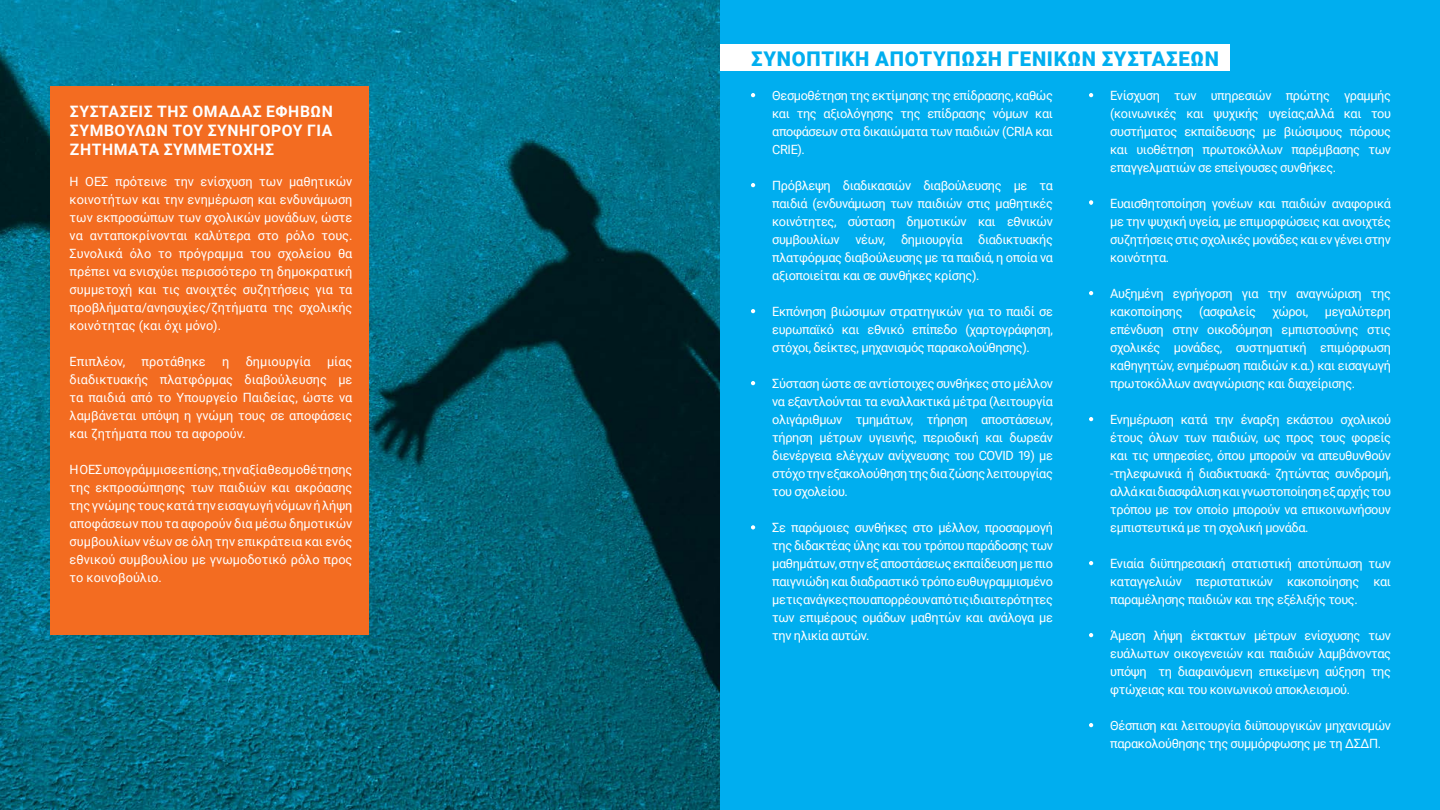
<style>
.page{position:relative;width:1440px;height:810px;background:#fff}
.page>*{position:absolute;margin:0;border:0;box-sizing:border-box;transform-origin:0 0}
.t1{font:900 20.25px "Roboto";letter-spacing:.035em;color:#00aeef}
.t2{font:700 15.75px/18.8px "Roboto";letter-spacing:.035em;color:#fff;text-align:justify}
.t3{font:12.75px/18px "Roboto";letter-spacing:-.03em;color:#fff;text-align:justify}
.t4{font:12.75px "Roboto";color:#fff}
</style>
<div class="page">
<img style="left:0;top:0;width:720px;height:810px">
<div style="left:720px;top:0;width:720px;height:810px;background:#00aeef"></div>
<div style="left:720px;top:45px;width:510px;height:26px;background:#fff"></div>
<div style="left:50px;top:87px;width:319px;height:548px;background:#f36c21"></div>
<svg style="left:751px;top:93px;width:4px;height:4px"></svg>
<svg style="left:1089px;top:93px;width:4px;height:4px"></svg>
<svg style="left:1089px;top:200px;width:4px;height:4px"></svg>
<svg style="left:1089px;top:291px;width:4px;height:4px"></svg>
<svg style="left:1089px;top:417px;width:4px;height:4px"></svg>
<svg style="left:1089px;top:561px;width:4px;height:4px"></svg>
<svg style="left:1089px;top:633px;width:4px;height:4px"></svg>
<svg style="left:1089px;top:723px;width:4px;height:4px"></svg>
<svg style="left:751px;top:183px;width:4px;height:4px"></svg>
<svg style="left:751px;top:309px;width:4px;height:4px"></svg>
<svg style="left:751px;top:381px;width:4px;height:4px"></svg>
<svg style="left:751px;top:525px;width:4px;height:5px"></svg>
<p class="t2" style="left:70px;top:102px;width:264px">ΣΥΣΤΆΣΕΙΣ ΤΗΣ ΟΜΆΔΑΣ ΕΦΉΒΩΝ ΣΥΜΒΟΎΛΩΝ ΤΟΥ ΣΥΝΗΓΌΡΟΥ ΓΙΑ ΖΗΤΉΜΑΤΑ ΣΥΜΜΕΤΟΧΉΣ</p>
<p class="t3" style="left:70px;top:172px;width:284px">Η ΟΕΣ πρότεινε την ενίσχυση των μαθητικών κοινοτήτων και την ενημέρωση και ενδυνάμωση των εκπροσώπων των σχολικών μονάδων, ώστε να ανταποκρίνονται καλύτερα στο ρόλο τους.<br>Συνολικά όλο το πρόγραμμα του σχολείου θα πρέπει να ενισχύει περισσότερο τη δημοκρατική συμμετοχή και τις ανοιχτές συζητήσεις για τα προβλήματα/ανησυχίες/ζητήματα της σχολικής κοινότητας (και όχι μόνο).</p>
<p class="t4" style="left:70px;top:352px;width:57px">Επιπλέον,</p>
<p class="t4" style="left:142px;top:352px;width:66px">προτάθηκε</p>
<p class="t3" style="left:222px;top:352px;width:9px">η</p>
<p class="t4" style="left:246px;top:352px;width:66px">δημιουργία</p>
<p class="t3" style="left:70px;top:352px;width:284px;text-indent:257px">μίας διαδικτυακής πλατφόρμας διαβούλευσης με τα παιδιά από το Υπουργείο Παιδείας, ώστε να λαμβάνεται υπόψη η γνώμη τους σε αποφάσεις και ζητήματα που τα αφορούν.</p>
<p class="t3" style="left:70px;top:460px;width:284px">Η ΟΕΣ υπογράμμισε επίσης, την αξία θεσμοθέτησης της εκπροσώπησης των παιδιών και ακρόασης της γνώμης τους κατά την εισαγωγή νόμων ή λήψη αποφάσεων που τα αφορούν δια μέσω δημοτικών συμβουλίων νέων σε όλη την επικράτεια και ενός εθνικού συμβουλίου με γνωμοδοτικό ρόλο προς το κοινοβούλιο.</p>
<h1 class="t1" style="left:751px;top:45px;width:469px">ΣΥΝΟΠΤΙΚΉ ΑΠΟΤΎΠΩΣΗ ΓΕΝΙΚΏΝ ΣΥΣΤΆΣΕΩΝ</h1>
<p class="t3" style="left:772px;top:86px;width:282px;text-indent:-21px">• Θεσμοθέτηση της εκτίμησης της επίδρασης, καθώς και της αξιολόγησης της επίδρασης νόμων και αποφάσεων στα δικαιώματα των παιδιών (CRIA και CRIE).</p>
<p class="t3" style="left:772px;top:176px;width:282px;text-indent:-21px">• Πρόβλεψη διαδικασιών διαβούλευσης με τα παιδιά (ενδυνάμωση των παιδιών στις μαθητικές κοινότητες, σύσταση δημοτικών και εθνικών συμβουλίων νέων, δημιουργία διαδικτυακής πλατφόρμας διαβούλευσης με τα παιδιά, η οποία να αξιοποιείται και σε συνθήκες κρίσης).</p>
<p class="t3" style="left:772px;top:302px;width:282px;text-indent:-21px">• Εκπόνηση βιώσιμων στρατηγικών για το παιδί σε ευρωπαϊκό και εθνικό επίπεδο (χαρτογράφηση, στόχοι, δείκτες, μηχανισμός παρακολούθησης).</p>
<p class="t3" style="left:772px;top:374px;width:282px;text-indent:-21px">• Σύσταση ώστε σε αντίστοιχες συνθήκες στο μέλλον να εξαντλούνται τα εναλλακτικά μέτρα (λειτουργία ολιγάριθμων τμημάτων, τήρηση αποστάσεων, τήρηση μέτρων υγιεινής, περιοδική και δωρεάν διενέργεια ελέγχων ανίχνευσης του COVID 19) με στόχο την εξακολούθηση της δια ζώσης λειτουργίας του σχολείου.</p>
<p class="t3" style="left:772px;top:518px;width:282px;text-indent:-21px">• Σε παρόμοιες συνθήκες στο μέλλον, προσαρμογή της διδακτέας ύλης και του τρόπου παράδοσης των μαθημάτων, στην εξ αποστάσεως εκπαίδευση με πιο παιγνιώδη και διαδραστικό τρόπο ευθυγραμμισμένο με τις ανάγκες που απορρέουν από τις ιδιαιτερότητες των επιμέρους ομάδων μαθητών και ανάλογα με την ηλικία αυτών.</p>
<p class="t3" style="left:1110px;top:86px;width:282px;text-indent:-21px">• Ενίσχυση των υπηρεσιών πρώτης γραμμής (κοινωνικές και ψυχικής υγείας,αλλά και του συστήματος εκπαίδευσης με βιώσιμους πόρους και υιοθέτηση πρωτοκόλλων παρέμβασης των επαγγελματιών σε επείγουσες συνθήκες.</p>
<p class="t3" style="left:1110px;top:194px;width:282px;text-indent:-21px">• Ευαισθητοποίηση γονέων και παιδιών αναφορικά με την ψυχική υγεία, με επιμορφώσεις και ανοιχτές συζητήσεις στις σχολικές μονάδες και εν γένει στην κοινότητα.</p>
<p class="t3" style="left:1110px;top:284px;width:282px;text-indent:-21px">• Αυξημένη εγρήγορση για την αναγνώριση της κακοποίησης</p>
<p class="t3" style="left:1199px;top:302px;width:58px">(ασφαλείς</p>
<p class="t3" style="left:1272px;top:302px;width:38px">χώροι,</p>
<p class="t3" style="left:1110px;top:302px;width:282px;text-indent:215px">μεγαλύτερη επένδυση στην οικοδόμηση εμπιστοσύνης στις σχολικές μονάδες, συστηματική επιμόρφωση καθηγητών, ενημέρωση παιδιών κ.α.) και εισαγωγή πρωτοκόλλων αναγνώρισης και διαχείρισης.</p>
<p class="t3" style="left:1110px;top:410px;width:282px;text-indent:-21px">• Ενημέρωση κατά την έναρξη εκάστου σχολικού έτους όλων των παιδιών, ως προς τους φορείς και τις υπηρεσίες, όπου μπορούν να απευθυνθούν -τηλεφωνικά ή διαδικτυακά- ζητώντας συνδρομή, αλλά και διασφάλιση και γνωστοποίηση εξ αρχής του τρόπου με τον οποίο μπορούν να επικοινωνήσουν εμπιστευτικά με τη σχολική μονάδα.</p>
<p class="t3" style="left:1110px;top:554px;width:282px;text-indent:-21px">• Ενιαία διϋπηρεσιακή στατιστική αποτύπωση των καταγγελιών περιστατικών κακοποίησης και παραμέλησης παιδιών και της εξέλιξής τους.</p>
<p class="t3" style="left:1110px;top:626px;width:282px;text-indent:-21px">• Άμεση λήψη έκτακτων μέτρων ενίσχυσης των ευάλωτων οικογενειών και παιδιών λαμβάνοντας υπόψη τη διαφαινόμενη επικείμενη αύξηση της φτώχειας και του κοινωνικού αποκλεισμού.</p>
<p class="t3" style="left:1110px;top:716px;width:282px;text-indent:-21px">• Θέσπιση και λειτουργία διϋπουργικών μηχανισμών παρακολούθησης της συμμόρφωσης με τη ΔΣΔΠ.</p>
</div>
